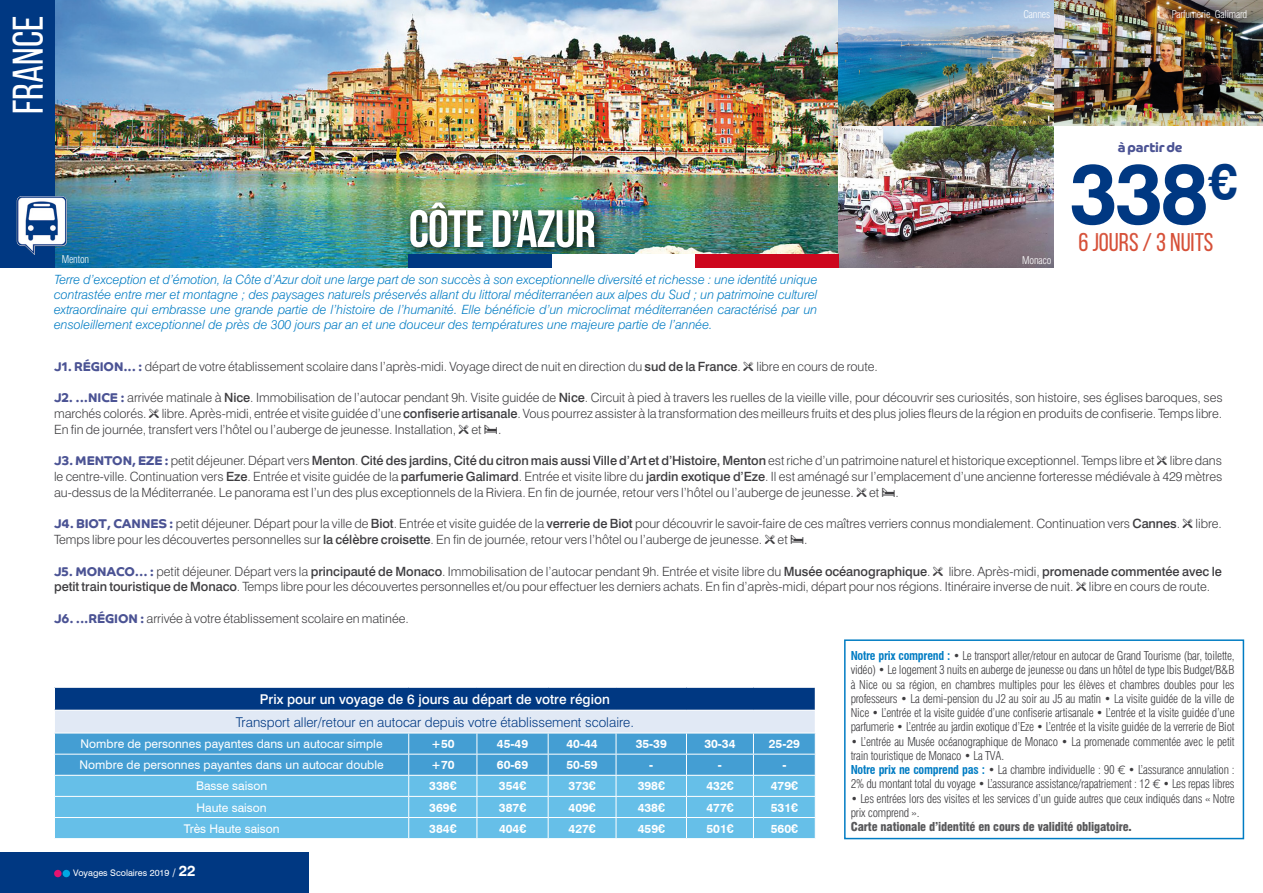
<style>
.page{position:relative;width:1263px;height:893px;background:#fff}
.page>*{position:absolute;margin:0;border:0;box-sizing:border-box;transform-origin:0 0}
.t1{font:700 84.75px "Swiss 721 BT";color:#003882}
.t2{font:700 52.5px "Bebas Neue";letter-spacing:-.02em;color:#fff}
.t3{font:700 49.35px "Swiss 721 BT";color:#003882}
.t4{font:42.9px "Bebas Neue";color:#fff}
.t5{font:25.65px "Bebas Neue";color:#d65038}
.t6{font:300 13.5px "Swiss 721 BT";color:#003882}
.t7{font:500 13.5px "Swiss 721 BT";color:#fff}
.t8{font:700 13.5px "Co Headline Corp";letter-spacing:-.015em;color:#4b5394}
.t9{font:300 12.75px/15.8px "Swiss 721 BT";letter-spacing:-.005em;color:#3e3d40;text-align:justify}
.t10{font:italic 300 12.75px/15px "Swiss 721 BT";color:#007cc3;text-align:justify}
.t11{font:300 condensed 12px/14.2px "Swiss 721 BT";letter-spacing:-.02em;color:#3e3d40}
.t12{font:12px "Swiss 721 BT";color:#fff}
.t13{font:700 12px "Swiss 721 BT";color:#fff}
.t14{font:900 condensed 12px "Swiss 721 BT";letter-spacing:-.015em;color:#58585a}
.t15{font:300 condensed 10.5px "Swiss 721 BT";letter-spacing:-.015em;color:#fff}
.t16{font:9px "Swiss 721 BT";color:#fff}
.s1{font-family:"Co Headline Corp";font-weight:700;color:#4b5394}
.s2{font-weight:500}
.s3{font-family:"Communications P01";font-weight:400}
.s4{font-weight:700;color:#007cc3}
.s5{font-family:"Co Headline Corp";font-stretch:normal}
.s6{font-weight:700;font-size:10.5px}
.s7{font-weight:700;font-size:15px}
</style>
<div class="page">
<img style="left:54px;top:0;width:785px;height:268px">
<img style="left:1054px;top:0;width:209px;height:126px">
<img style="left:405px;top:198px;width:200px;height:61px">
<svg style="left:54px;top:688px;width:762px;height:150px;background:#66abd6"></svg>
<hr style="left:54px;top:710px;width:355px;height:1px;background:#fff">
<hr style="left:409px;top:710px;width:68px;height:1px;background:#fff">
<hr style="left:477px;top:710px;width:71px;height:1px;background:#fff">
<hr style="left:548px;top:710px;width:68px;height:1px;background:#fff">
<hr style="left:616px;top:710px;width:70px;height:1px;background:#fff">
<hr style="left:686px;top:710px;width:67px;height:1px;background:#fff">
<hr style="left:753px;top:710px;width:63px;height:1px;background:#fff">
<div style="left:0;top:0;width:54px;height:268px;background:#003882"></div>
<img style="left:839px;top:126px;width:215px;height:142px">
<img style="left:839px;top:0;width:215px;height:126px">
<div style="left:844px;top:639px;width:400px;height:200px;border:2px solid #007cc3"></div>
<div style="left:409px;top:255px;width:143px;height:13px;background:#003882"></div>
<div style="left:552px;top:255px;width:143px;height:13px;background:#fff"></div>
<div style="left:695px;top:255px;width:144px;height:13px;background:#cd071e"></div>
<img style="left:16px;top:195px;width:54px;height:60px">
<div style="left:0;top:853px;width:308px;height:40px;background:#003882"></div>
<div style="left:54px;top:870px;width:8px;height:7px;background:#e41270;border-radius:50%"></div>
<div style="left:63px;top:870px;width:7px;height:7px;background:#00a7e3;border-radius:50%"></div>
<h3 class="t4" style="left:5px;top:114px;width:100px;rotate:-90deg">FRANCE</h3>
<p class="t15" style="left:1023px;top:8px;width:28px">Cannes</p>
<p class="t15" style="left:1172px;top:8px;width:77px">Parfumerie Galimard</p>
<p class="t15" style="left:62px;top:253px;width:29px">Menton</p>
<h2 class="t2" style="left:409px;top:200px;width:189px">CÔTE D’AZUR</h2>
<p class="t10" style="left:54px;top:272px;width:765px">Terre d’exception et d’émotion, la Côte d’Azur doit une large part de son succès à son exceptionnelle diversité et richesse : une identité unique contrastée entre mer et montagne ; des paysages naturels préservés allant du littoral méditerranéen aux alpes du Sud ; un patrimoine culturel extraordinaire qui embrasse une grande partie de l’histoire de l’humanité. Elle bénéficie d’un microclimat méditerranéen caractérisé par un ensoleillement exceptionnel de près de 300 jours par an et une douceur des températures une majeure partie de l’année.</p>
<p class="t15" style="left:1022px;top:253px;width:31px">Monaco</p>
<p class="t8" style="left:1118px;top:139px;width:66px">à partir de</p>
<h3 class="t3" style="left:1209px;top:153px;width:30px">€</h3>
<h1 class="t1" style="left:1069px;top:142px;width:141px">338</h1>
<h3 class="t5" style="left:1078px;top:229px;width:137px">6 JOURS / 3 NUITS</h3>
<p class="t9" style="left:54px;top:358px;width:825px"><span class="s1">J1. RÉGION... :</span> départ de votre établissement scolaire dans l’après-midi. Voyage direct de nuit en direction du <span class="s2">sud de la France</span>. <span class="s3">H</span> libre en cours de route.</p>
<p class="t9" style="left:54px;top:390px;width:1170px"><span class="s1">J2. ...NICE :</span> arrivée matinale à <span class="s2">Nice</span>. Immobilisation de l’autocar pendant 9h. Visite guidée de <span class="s2">Nice</span>. Circuit à pied à travers les ruelles de la vieille ville, pour découvrir ses curiosités, son histoire, ses églises baroques, ses marchés colorés. <span class="s3">H</span> libre. Après-midi, entrée et visite guidée d’une <span class="s2">confiserie artisanale</span>. Vous pourrez assister à la transformation des meilleurs fruits et des plus jolies fleurs de la région en produits de confiserie. Temps libre.<br>En fin de journée, transfert vers l’hôtel ou l’auberge de jeunesse. Installation, <span class="s3">H</span> et <span class="s3">X</span>.</p>
<p class="t9" style="left:54px;top:453px;width:1170px"><span class="s1">J3. MENTON, EZE :</span> petit déjeuner. Départ vers <span class="s2">Menton</span>. <span class="s2">Cité des jardins, Cité du citron mais aussi Ville d’Art et d’Histoire, Menton</span> est riche d’un patrimoine naturel et historique exceptionnel. Temps libre et <span class="s3">H</span> libre dans le centre-ville. Continuation vers <span class="s2">Eze</span>. Entrée et visite guidée de la <span class="s2">parfumerie Galimard</span>. Entrée et visite libre du <span class="s2">jardin exotique d’Eze</span>. Il est aménagé sur l’emplacement d’une ancienne forteresse médiévale à 429 mètres au-dessus de la Méditerranée. Le panorama est l’un des plus exceptionnels de la Riviera. En fin de journée, retour vers l’hôtel ou l’auberge de jeunesse. <span class="s3">H</span> et <span class="s3">X</span>.</p>
<p class="t9" style="left:54px;top:516px;width:1169px"><span class="s1">J4. BIOT, CANNES :</span> petit déjeuner. Départ pour la ville de <span class="s2">Biot</span>. Entrée et visite guidée de la <span class="s2">verrerie de Biot</span> pour découvrir le savoir-faire de ces maîtres verriers connus mondialement. Continuation vers <span class="s2">Cannes</span>. <span class="s3">H</span> libre.<br>Temps libre pour les découvertes personnelles sur <span class="s2">la célèbre croisette</span>. En fin de journée, retour vers l’hôtel ou l’auberge de jeunesse. <span class="s3">H</span> et <span class="s3">X</span>.</p>
<p class="t9" style="left:54px;top:563px;width:1169px"><span class="s1">J5. MONACO... :</span> petit déjeuner. Départ vers la <span class="s2">principauté de Monaco</span>. Immobilisation de l’autocar pendant 9h. Entrée et visite libre du <span class="s2">Musée océanographique</span>. <span class="s3">H</span> libre. Après-midi, <span class="s2">promenade commentée avec le petit train touristique de Monaco</span>. Temps libre pour les découvertes personnelles et/ou pour effectuer les derniers achats. En fin d’après-midi, départ pour nos régions. Itinéraire inverse de nuit. <span class="s3">H</span> libre en cours de route.</p>
<p class="t9" style="left:54px;top:610px;width:356px"><span class="s1">J6. ...RÉGION :</span> arrivée à votre établissement scolaire en matinée.</p>
<p class="t7" style="left:260px;top:691px;width:351px">Prix pour un voyage de 6 jours au départ de votre région</p>
<p class="t6" style="left:236px;top:714px;width:400px">Transport aller/retour en autocar depuis votre établissement scolaire.</p>
<p class="t12" style="left:81px;top:737px;width:303px">Nombre de personnes payantes dans un autocar simple</p>
<p class="t13" style="left:431px;top:737px;width:25px">+50</p>
<p class="t13" style="left:497px;top:737px;width:33px">45-49</p>
<p class="t13" style="left:566px;top:737px;width:33px">40-44</p>
<p class="t13" style="left:636px;top:737px;width:33px">35-39</p>
<p class="t13" style="left:704px;top:737px;width:33px">30-34</p>
<p class="t13" style="left:769px;top:737px;width:33px">25-29</p>
<p class="t12" style="left:80px;top:758px;width:305px">Nombre de personnes payantes dans un autocar double</p>
<p class="t13" style="left:431px;top:758px;width:25px">+70</p>
<p class="t13" style="left:497px;top:758px;width:33px">60-69</p>
<p class="t13" style="left:566px;top:758px;width:33px">50-59</p>
<p class="t13" style="left:649px;top:758px;width:6px">-</p>
<p class="t13" style="left:718px;top:758px;width:6px">-</p>
<p class="t13" style="left:782px;top:758px;width:6px">-</p>
<p class="t12" style="left:196px;top:779px;width:73px">Basse saison</p>
<p class="t13" style="left:429px;top:779px;width:29px">338€</p>
<p class="t13" style="left:499px;top:779px;width:29px">354€</p>
<p class="t13" style="left:568px;top:779px;width:29px">373€</p>
<p class="t13" style="left:638px;top:779px;width:29px">398€</p>
<p class="t13" style="left:706px;top:779px;width:29px">432€</p>
<p class="t13" style="left:771px;top:779px;width:29px">479€</p>
<p class="t12" style="left:197px;top:800px;width:72px">Haute saison</p>
<p class="t13" style="left:429px;top:800px;width:29px">369€</p>
<p class="t13" style="left:499px;top:800px;width:29px">387€</p>
<p class="t13" style="left:568px;top:800px;width:29px">409€</p>
<p class="t13" style="left:638px;top:800px;width:29px">438€</p>
<p class="t13" style="left:706px;top:800px;width:29px">477€</p>
<p class="t13" style="left:771px;top:800px;width:29px">531€</p>
<p class="t12" style="left:184px;top:821px;width:97px">Très Haute saison</p>
<p class="t13" style="left:429px;top:821px;width:29px">384€</p>
<p class="t13" style="left:499px;top:821px;width:29px">404€</p>
<p class="t13" style="left:568px;top:821px;width:29px">427€</p>
<p class="t13" style="left:638px;top:821px;width:29px">459€</p>
<p class="t13" style="left:706px;top:821px;width:29px">501€</p>
<p class="t13" style="left:771px;top:821px;width:29px">560€</p>
<p class="t11" style="left:851px;top:649px;width:385px;text-align:justify"><span class="s4">Notre prix comprend :</span> • Le transport aller/retour en autocar de Grand Tourisme (bar, toilette, vidéo) • Le logement 3 nuits en auberge de jeunesse ou dans un hôtel de type Ibis Budget/B&amp;B à Nice ou sa région, en chambres multiples pour les élèves et chambres doubles pour les professeurs • La demi-pension du J2 au soir au J5 au matin • La visite guidée de la ville de Nice • L’entrée et la visite guidée d’une confiserie artisanale • L’entrée et la visite guidée d’une parfumerie • L’entrée au jardin exotique d’Eze • L’entrée et la visite guidée de la verrerie de Biot</p>
<p class="t11" style="left:851px;top:734px;width:385px">• L’entrée au Musée océanographique de Monaco • La promenade commentée avec le petit train touristique de Monaco • La TVA.<br><span class="s4">Notre prix ne comprend pas :</span> • La chambre individuelle : 90 <span class="s5">€</span> • L’assurance annulation :<br>2% du montant total du voyage • L’assurance assistance/rapatriement : 12 <span class="s5">€</span> • Les repas libres</p>
<p class="t11" style="left:851px;top:791px;width:385px">• Les entrées lors des visites et les services d’un guide autres que ceux indiqués dans « Notre prix comprend ».</p>
<p class="t14" style="left:851px;top:820px;width:283px">Carte nationale d’identité en cours de validité obligatoire.</p>
<p class="t16" style="left:73px;top:867px;width:124px">Voyages Scolaires 2019 <span class="s6">/</span> <span class="s7">22</span></p>
</div>
